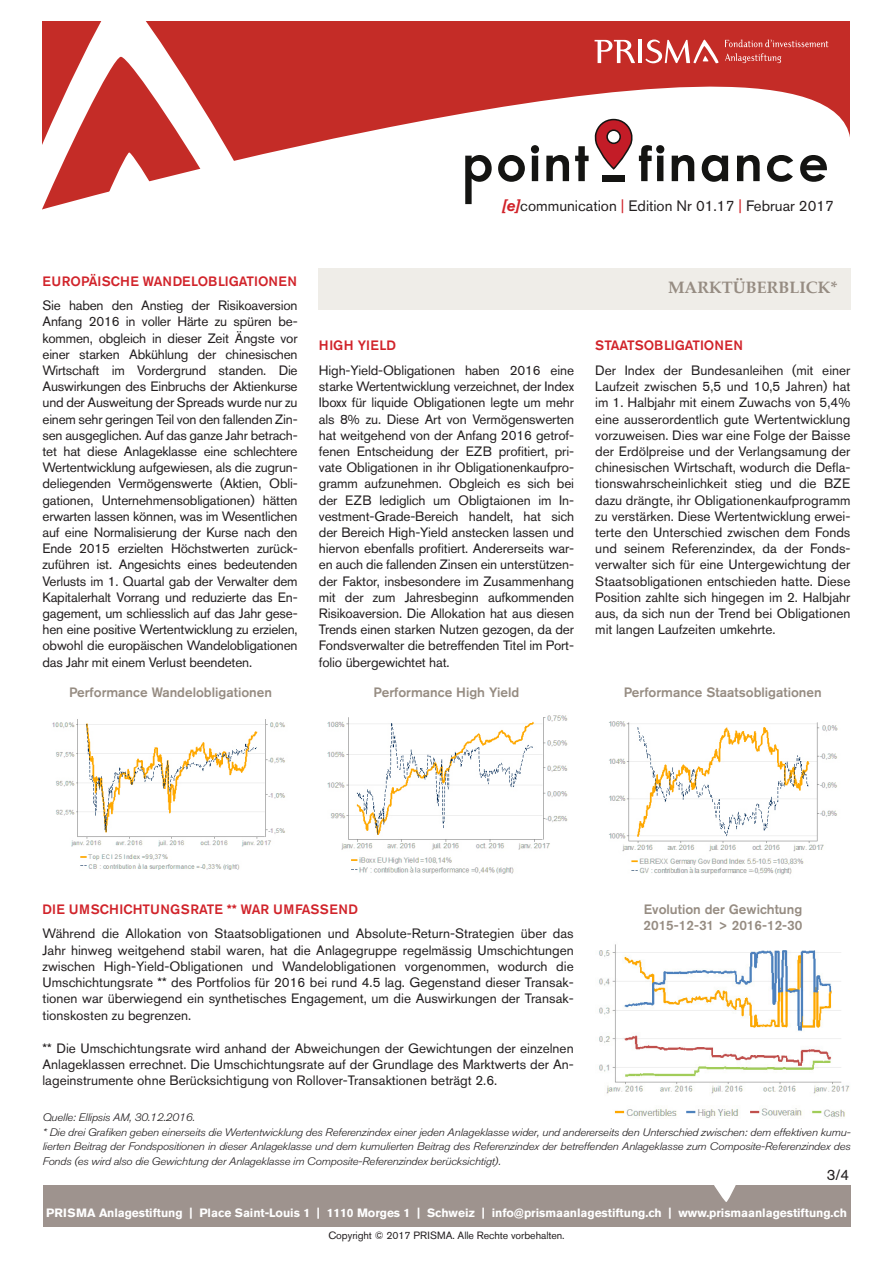
<style>
.page{position:relative;width:893px;height:1263px;background:#fff}
.page>*{position:absolute;margin:0;border:0;box-sizing:border-box;transform-origin:0 0}
.t1{font:700 16.5px "Palatino Linotype";color:#968c82}
.t2{font:15px "Akzidenz Grotesk BE";color:#231f20}
._04A___Texte_noir{font:13.5px/16.2px "Akzidenz Grotesk BE";color:#231f20;text-align:justify}
.t3{font:500 13.5px "Akzidenz Grotesk BE";color:#968c82}
._04A___Texte_noir-2{font:500 13.5px "Akzidenz Grotesk BE";color:#d1232a}
._04A___Texte_noir-3{font:500 13.5px "Akzidenz Grotesk BE";letter-spacing:.04em;color:#d1232a}
.t4{font:700 12px "Akzidenz Grotesk BE";letter-spacing:-.005em;color:#fff}
.t5{font:italic 300 10.8px/14.4px "Akzidenz Grotesk BE";letter-spacing:-.025em;color:#231f20;text-align:justify;scale:1.11 1}
.t6{font:10.5px "Akzidenz Grotesk BE";letter-spacing:-.005em;color:#231f20}
.s1{font-weight:700;font-style:italic;color:#d1232a}
.s2{color:#d1232a}
</style>
<div class="page">
<img style="left:52px;top:719px;width:233px;height:151px">
<img style="left:327px;top:715px;width:241px;height:159px">
<img style="left:609px;top:721px;width:229px;height:154px">
<img style="left:599px;top:944px;width:251px;height:174px">
<div style="left:318px;top:268px;width:532px;height:42px;background:#efede8"></div>
<div style="left:43px;top:1186px;width:807px;height:41px;background:#9e938e"></div>
<svg style="left:710px;top:1185px;width:29px;height:17px"></svg>
<svg style="left:42px;top:21px;width:808px;height:189px;fill:#c42c27"></svg>
<svg style="left:595px;top:40px;width:40px;height:23px"></svg>
<hr style="left:638px;top:40px;width:4px;height:23px;background:#fff">
<svg style="left:645px;top:39px;width:74px;height:24px"></svg>
<svg style="left:725px;top:40px;width:103px;height:7px"></svg>
<svg style="left:725px;top:53px;width:56px;height:10px"></svg>
<svg style="left:465px;top:155px;width:27px;height:49px"></svg>
<svg style="left:498px;top:155px;width:27px;height:27px"></svg>
<svg style="left:531px;top:145px;width:8px;height:36px"></svg>
<svg style="left:546px;top:155px;width:23px;height:26px"></svg>
<svg style="left:639px;top:145px;width:25px;height:36px"></svg>
<svg style="left:672px;top:155px;width:22px;height:26px"></svg>
<svg style="left:702px;top:155px;width:26px;height:27px"></svg>
<svg style="left:737px;top:155px;width:23px;height:26px"></svg>
<svg style="left:767px;top:155px;width:26px;height:27px"></svg>
<svg style="left:800px;top:155px;width:27px;height:27px"></svg>
<svg style="left:575px;top:119px;width:58px;height:62px"></svg>
<p class="t2" style="left:502px;top:197px;width:333px"><span class="s1">[e]</span>communication <span class="s2">|</span> Edition Nr 01.17 <span class="s2">|</span> Februar 2017</p>
<p class="_04A___Texte_noir-2" style="left:43px;top:272px;width:256px">EUROPÄISCHE WANDELOBLIGATIONEN</p>
<p class="_04A___Texte_noir" style="left:43px;top:297px;width:257px">Sie haben den Anstieg der Risikoaversion Anfang 2016 in voller Härte zu spüren be&shy;kommen, obgleich in dieser Zeit Ängste vor einer starken Abkühlung der chinesischen Wirtschaft im Vordergrund standen. Die Auswirkungen des Einbruchs der Aktienkurse und der Ausweitung der Spreads wurde nur zu einem sehr geringen Teil von den fallenden Zin&shy;sen ausgeglichen. Auf das ganze Jahr betrach&shy;tet hat diese Anlageklasse eine schlechtere Wertentwicklung aufgewiesen, als die zugrun&shy;deliegenden Vermögenswerte (Aktien, Obli&shy;gationen, Unternehmensobligationen) hätten erwarten lassen können, was im Wesentlichen auf eine Normalisierung der Kurse nach den Ende 2015 erzielten Höchstwerten zurück&shy;zuführen ist. Angesichts eines bedeutenden Verlusts im 1. Quartal gab der Verwalter dem Kapitalerhalt Vorrang und reduzierte das En&shy;gagement, um schliesslich auf das Jahr gese&shy;hen eine positive Wertentwicklung zu erzielen, obwohl die europäischen Wandelobligationen das Jahr mit einem Verlust beendeten.</p>
<p class="_04A___Texte_noir-3" style="left:319px;top:337px;width:79px">HIGH YIELD</p>
<p class="_04A___Texte_noir" style="left:319px;top:362px;width:257px">High-Yield-Obligationen haben 2016 eine starke Wertentwicklung verzeichnet, der Index Iboxx für liquide Obligationen legte um mehr als 8% zu. Diese Art von Vermögenswerten hat weitgehend von der Anfang 2016 getrof&shy;fenen Entscheidung der EZB profitiert, pri&shy;vate Obligationen in ihr Obligationenkaufpro&shy;gramm aufzunehmen. Obgleich es sich bei der EZB lediglich um Obligtaionen im In&shy;vestment-Grade-Bereich handelt, hat sich der Bereich High-Yield anstecken lassen und hiervon ebenfalls profitiert. Andererseits war&shy;en auch die fallenden Zinsen ein unterstützen&shy;der Faktor, insbesondere im Zusammenhang mit der zum Jahresbeginn aufkommenden Risikoaversion. Die Allokation hat aus diesen Trends einen starken Nutzen gezogen, da der Fondsverwalter die betreffenden Titel im Port&shy;folio übergewichtet hat.</p>
<p class="t1" style="left:668px;top:275px;width:171px">MARKTÜBERBLICK*</p>
<p class="_04A___Texte_noir-2" style="left:595px;top:337px;width:149px">STAATSOBLIGATIONEN</p>
<p class="_04A___Texte_noir" style="left:595px;top:362px;width:257px">Der Index der Bundesanleihen (mit einer Laufzeit zwischen 5,5 und 10,5 Jahren) hat im 1. Halbjahr mit einem Zuwachs von 5,4% eine ausserordentlich gute Wertentwicklung vorzuweisen. Dies war eine Folge der Baisse der Erdölpreise und der Verlangsamung der chinesischen Wirtschaft, wodurch die Defla&shy;tionswahrscheinlichkeit stieg und die BZE dazu drängte, ihr Obligationenkaufprogramm zu verstärken. Diese Wertentwicklung erwei&shy;terte den Unterschied zwischen dem Fonds und seinem Referenzindex, da der Fonds&shy;verwalter sich für eine Untergewichtung der Staatsobligationen entschieden hatte. Diese Position zahlte sich hingegen im 2. Halbjahr aus, da sich nun der Trend bei Obligationen mit langen Laufzeiten umkehrte.</p>
<p class="t3" style="left:69px;top:684px;width:204px">Performance Wandelobligationen</p>
<p class="t3" style="left:374px;top:684px;width:147px">Performance High Yield</p>
<p class="t3" style="left:624px;top:684px;width:199px">Performance Staatsobligationen</p>
<p class="_04A___Texte_noir-2" style="left:43px;top:901px;width:317px">DIE UMSCHICHTUNGSRATE ** WAR UMFASSEND</p>
<p class="_04A___Texte_noir" style="left:43px;top:925px;width:533px">Während die Allokation von Staatsobligationen und Absolute-Return-Strategien über das Jahr hinweg weitgehend stabil waren, hat die Anlagegruppe regelmässig Umschichtungen zwischen High-Yield-Obligationen und Wandelobligationen vorgenommen, wodurch die Umschichtungsrate ** des Portfolios für 2016 bei rund 4.5 lag. Gegenstand dieser Transak&shy;tionen war überwiegend ein synthetisches Engagement, um die Auswirkungen der Transak&shy;tionskosten zu begrenzen.</p>
<p class="_04A___Texte_noir" style="left:43px;top:1040px;width:533px">** Die Umschichtungsrate wird anhand der Abweichungen der Gewichtungen der einzelnen Anlageklassen errechnet. Die Umschichtungsrate auf der Grundlage des Marktwerts der An&shy;lageinstrumente ohne Berücksichtigung von Rollover-Transaktionen beträgt 2.6.</p>
<p class="t3" style="left:644px;top:901px;width:160px">Evolution der Gewichtung</p>
<p class="t3" style="left:643px;top:917px;width:160px">2015-12-31 &gt; 2016-12-30</p>
<p class="t5" style="left:43px;top:1110px;width:139px">Quelle: Ellipsis AM, 30.12.2016.</p>
<p class="t5" style="left:43px;top:1125px;width:729px">* Die drei Grafiken geben einerseits die Wertentwicklung des Referenzindex einer jeden Anlageklasse wider, und andererseits den Unterschied zwischen: dem effektiven kumu&shy;lierten Beitrag der Fondspositionen in dieser Anlageklasse und dem kumulierten Beitrag des Referenzindex der betreffenden Anlageklasse zum Composite-Referenzindex des Fonds (es wird also die Gewichtung der Anlageklasse im Composite-Referenzindex berücksichtigt).</p>
<p class="t2" style="left:827px;top:1166px;width:24px">3/4</p>
<p class="t4" style="left:46px;top:1206px;width:802px">PRISMA Anlagestiftung | Place Saint-Louis 1 | 1110 Morges 1 | Schweiz | info@prismaanlagestiftung.ch | www.prismaanlagestiftung.ch</p>
<p class="t6" style="left:328px;top:1228px;width:238px">Copyright © 2017 PRISMA. Alle Rechte vorbehalten.</p>
</div>
